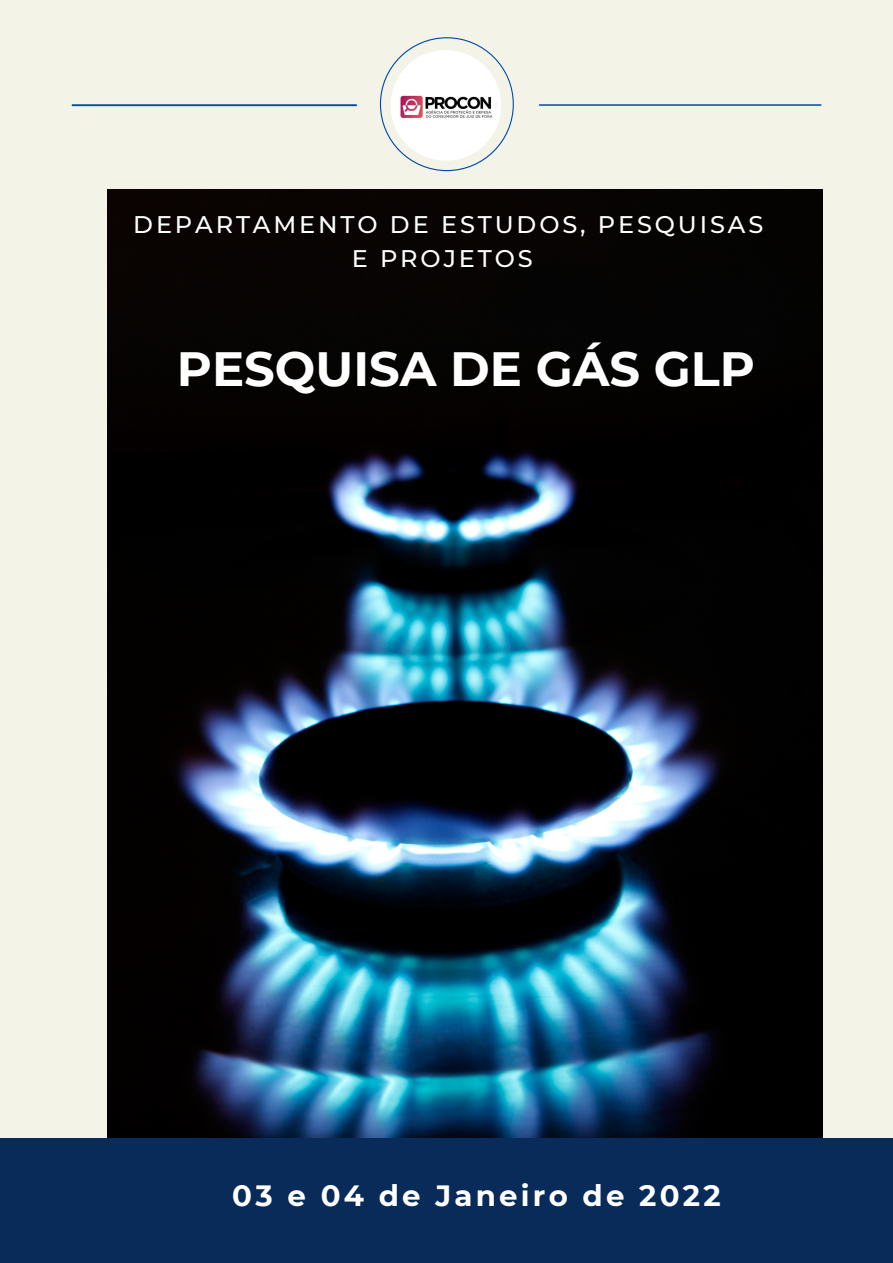
<style>
.page{position:relative;width:893px;height:1263px;background:#f3f3e7}
.page>*{position:absolute;margin:0;border:0;box-sizing:border-box;transform-origin:0 0}
.t1{font:700 48px "Montserrat";color:#fff}
.t2{font:700 29.25px "Montserrat";letter-spacing:.11em;color:#fff}
.t3{font:500 24px/33.2px "Montserrat";letter-spacing:.12em;color:#fff;text-align:center}
</style>
<div class="page">
<hr style="left:72px;top:104px;width:285px;height:2px;background:#004aad">
<svg style="left:380px;top:37px;width:134px;height:134px"></svg>
<div style="left:0;top:1138px;width:893px;height:125px;background:#092b59"></div>
<hr style="left:539px;top:104px;width:282px;height:2px;background:#004aad">
<img style="left:390px;top:50px;width:111px;height:110px;border-radius:50%">
<img style="left:107px;top:190px;width:715px;height:948px">
<p class="t3" style="left:133px;top:208px;width:631px">DEPARTAMENTO DE ESTUDOS, PESQUISAS<br>E PROJETOS</p>
<p class="t1" style="left:177px;top:340px;width:580px">PESQUISA DE GÁS GLP</p>
<p class="t2" style="left:232px;top:1178px;width:490px">03 e 04 de Janeiro de 2022</p>
</div>
